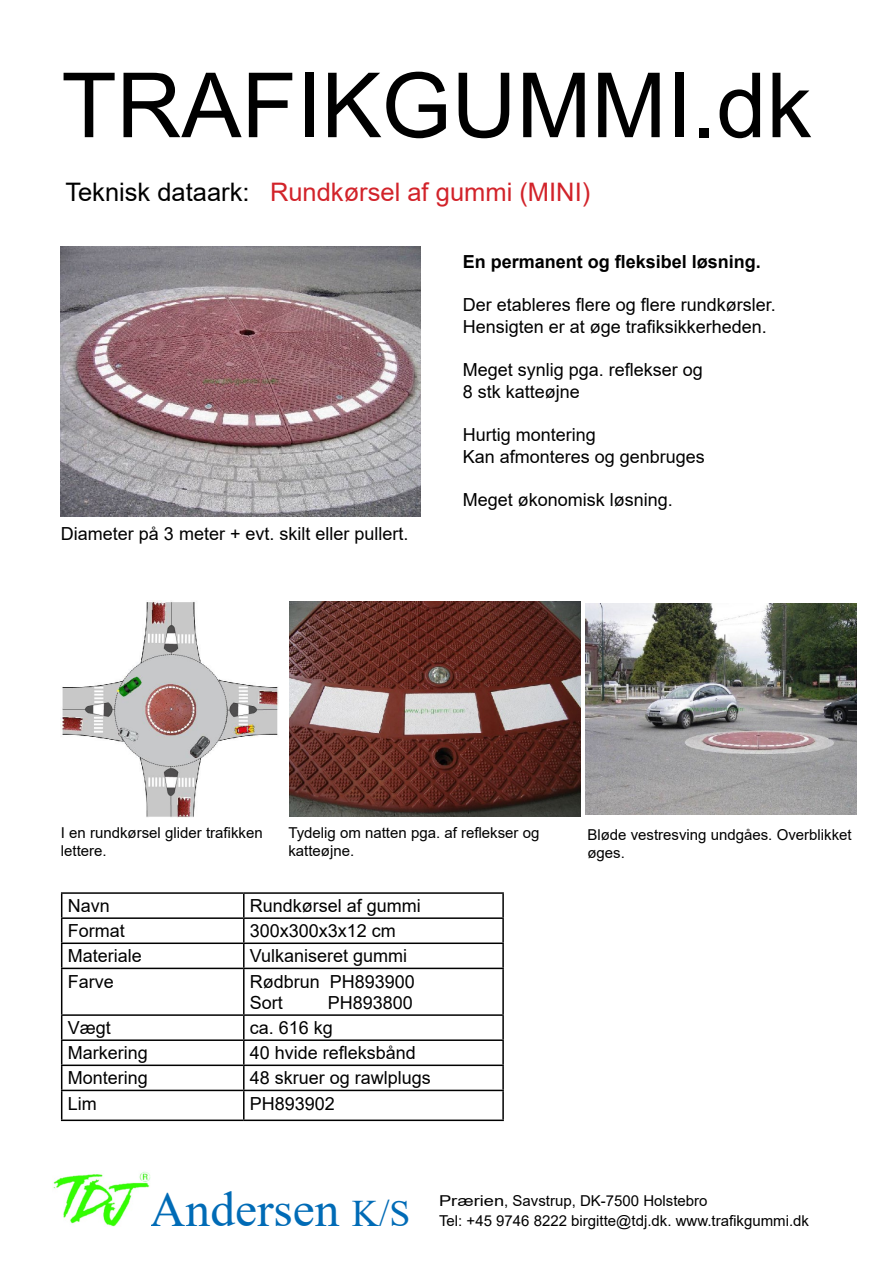
<style>
.page{position:relative;width:893px;height:1263px;background:#fff}
.page>*{position:absolute;margin:0;border:0;box-sizing:border-box;transform-origin:0 0}
.t1{font:90px "Arial";color:#000}
.t2{font:49.5px "Times New Roman";color:#006bb6}
.t3{font:25.5px "Arial";color:#d2232a}
.t4{font:25.5px "Arial";color:#000}
.t5{font:18px/21.6px "Arial";color:#000}
.t6{font:700 18px "Arial";color:#000}
.t7{font:15px/18px "Arial";color:#000}
.t8{font:15px/19.8px "Arial";color:#000;scale:1.22 1}
.s1{font-size:37.5px}
</style>
<div class="page">
<img style="left:53px;top:1171px;width:97px;height:55px">
<hr style="left:61px;top:892px;width:183px;height:2px;background:#000">
<hr style="left:244px;top:892px;width:260px;height:2px;background:#000">
<hr style="left:243px;top:894px;width:2px;height:23px;background:#000">
<hr style="left:502px;top:894px;width:2px;height:23px;background:#000">
<hr style="left:61px;top:917px;width:183px;height:2px;background:#000">
<hr style="left:244px;top:917px;width:260px;height:2px;background:#000">
<hr style="left:243px;top:919px;width:2px;height:23px;background:#000">
<hr style="left:502px;top:919px;width:2px;height:23px;background:#000">
<hr style="left:61px;top:942px;width:183px;height:2px;background:#000">
<svg style="left:61px;top:894px;width:1px;height:74px"></svg>
<hr style="left:244px;top:942px;width:260px;height:2px;background:#000">
<hr style="left:243px;top:944px;width:2px;height:24px;background:#000">
<hr style="left:502px;top:944px;width:2px;height:24px;background:#000">
<hr style="left:61px;top:968px;width:183px;height:1px;background:#000">
<hr style="left:61px;top:969px;width:1px;height:45px;background:#000">
<hr style="left:244px;top:968px;width:260px;height:1px;background:#000">
<hr style="left:243px;top:969px;width:2px;height:45px;background:#000">
<hr style="left:502px;top:969px;width:2px;height:45px;background:#000">
<hr style="left:61px;top:1014px;width:183px;height:2px;background:#000">
<hr style="left:244px;top:1014px;width:260px;height:2px;background:#000">
<hr style="left:243px;top:1016px;width:2px;height:23px;background:#000">
<hr style="left:502px;top:1016px;width:2px;height:23px;background:#000">
<hr style="left:61px;top:1039px;width:183px;height:2px;background:#000">
<hr style="left:244px;top:1039px;width:260px;height:2px;background:#000">
<hr style="left:243px;top:1041px;width:2px;height:23px;background:#000">
<hr style="left:502px;top:1041px;width:2px;height:23px;background:#000">
<hr style="left:61px;top:1064px;width:183px;height:2px;background:#000">
<hr style="left:244px;top:1064px;width:260px;height:2px;background:#000">
<hr style="left:243px;top:1066px;width:2px;height:24px;background:#000">
<hr style="left:502px;top:1066px;width:2px;height:24px;background:#000">
<hr style="left:61px;top:1090px;width:183px;height:1px;background:#000">
<svg style="left:61px;top:1016px;width:1px;height:103px"></svg>
<hr style="left:244px;top:1090px;width:260px;height:1px;background:#000">
<hr style="left:243px;top:1091px;width:2px;height:28px;background:#000">
<hr style="left:502px;top:1091px;width:2px;height:28px;background:#000">
<hr style="left:61px;top:1119px;width:183px;height:2px;background:#000">
<hr style="left:244px;top:1119px;width:260px;height:2px;background:#000">
<img style="left:61px;top:247px;width:360px;height:270px">
<img style="left:62px;top:601px;width:217px;height:216px">
<img style="left:289px;top:602px;width:292px;height:214px">
<img style="left:585px;top:603px;width:272px;height:212px">
<h1 class="t1" style="left:61px;top:44px;width:752px">TRAFIKGUMMI.dk</h1>
<h3 class="t4" style="left:65px;top:175px;width:186px">Teknisk dataark:</h3>
<h3 class="t3" style="left:270px;top:175px;width:322px">Rundkørsel af gummi (MINI)</h3>
<p class="t6" style="left:463px;top:249px;width:300px">En permanent og fleksibel løsning.</p>
<p class="t5" style="left:463px;top:294px;width:315px">Der etableres flere og flere rundkørsler.<br>Hensigten er at øge trafiksikkerheden.</p>
<p class="t5" style="left:463px;top:359px;width:242px">Meget synlig pga. reflekser og<br>8 stk katteøjne</p>
<p class="t5" style="left:463px;top:424px;width:244px">Hurtig montering<br>Kan afmonteres og genbruges</p>
<p class="t5" style="left:463px;top:489px;width:212px">Meget økonomisk løsning.</p>
<p class="t5" style="left:61px;top:523px;width:349px">Diameter på 3 meter + evt. skilt eller pullert.</p>
<p class="t7" style="left:61px;top:824px;width:203px">I en rundkørsel glider trafikken lettere.</p>
<p class="t7" style="left:288px;top:824px;width:252px">Tydelig om natten pga. af reflekser og katteøjne.</p>
<p class="t7" style="left:587px;top:826px;width:266px">Bløde vestresving undgåes. Overblikket øges.</p>
<p class="t5" style="left:68px;top:895px;width:44px">Navn</p>
<p class="t5" style="left:250px;top:895px;width:173px">Rundkørsel af gummi</p>
<p class="t5" style="left:68px;top:920px;width:59px">Format</p>
<p class="t5" style="left:250px;top:920px;width:148px">300x300x3x12 cm</p>
<p class="t5" style="left:68px;top:945px;width:76px">Materiale</p>
<p class="t5" style="left:250px;top:945px;width:159px">Vulkaniseret gummi</p>
<p class="t5" style="left:68px;top:970px;width:48px">Farve</p>
<p class="t5" style="left:250px;top:970px;width:167px">Rødbrun PH893900<br>Sort</p>
<p class="t5" style="left:328px;top:992px;width:87px">PH893800</p>
<p class="t5" style="left:68px;top:1017px;width:45px">Vægt</p>
<p class="t5" style="left:250px;top:1017px;width:85px">ca. 616 kg</p>
<p class="t5" style="left:68px;top:1042px;width:82px">Markering</p>
<p class="t5" style="left:250px;top:1042px;width:168px">40 hvide refleksbånd</p>
<p class="t5" style="left:68px;top:1067px;width:82px">Montering</p>
<p class="t5" style="left:250px;top:1067px;width:183px">48 skruer og rawlplugs</p>
<p class="t5" style="left:68px;top:1092px;width:30px">Lim</p>
<p class="t5" style="left:250px;top:1092px;width:87px">PH893902</p>
<h2 class="t2" style="left:150px;top:1174px;width:262px">Andersen <span class="s1">K/S</span></h2>
<p class="t8" style="left:439px;top:1191px;width:305px">Prærien, Savstrup, DK-7500 Holstebro<br>Tel: +45 9746 8222 birgitte@tdj.dk. www.trafikgummi.dk</p>
</div>
